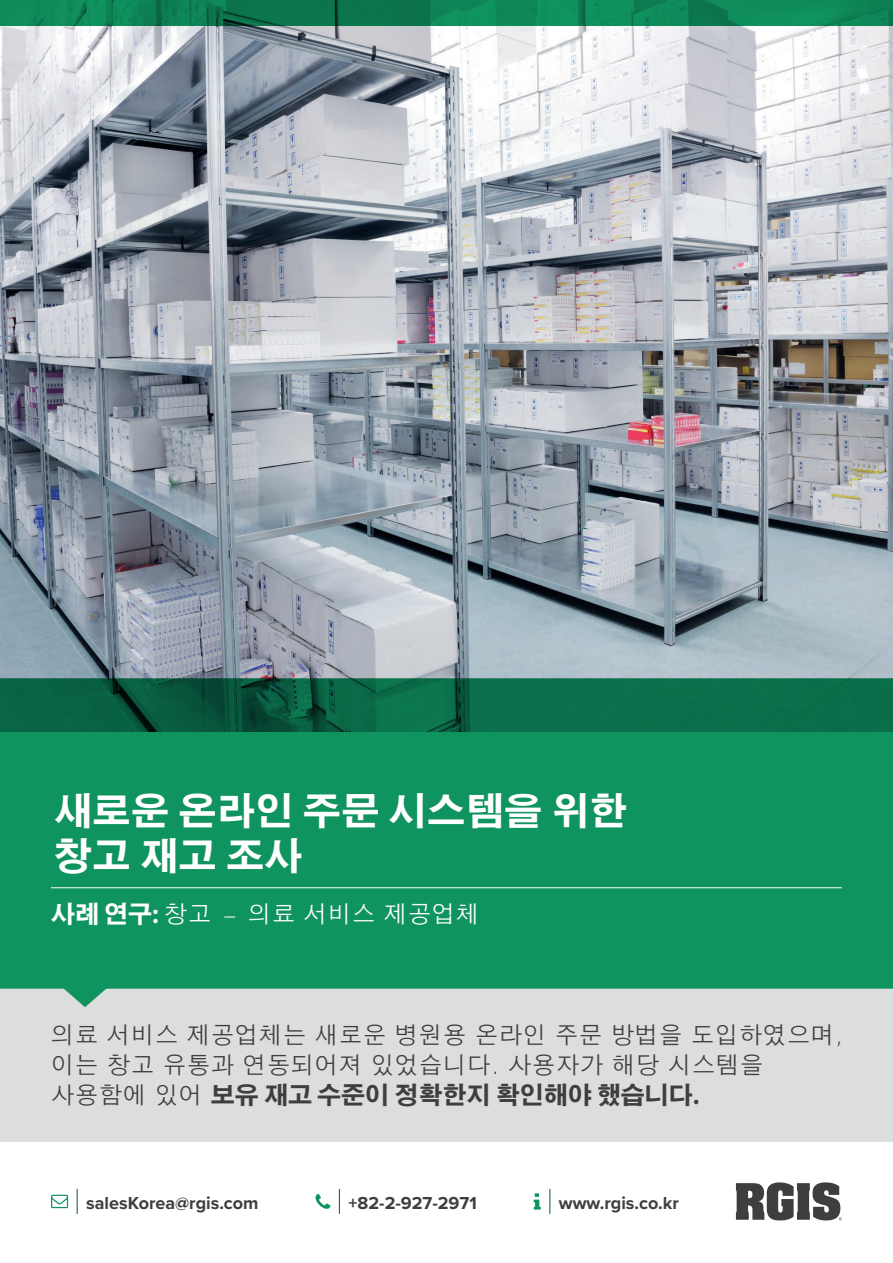
<style>
.page{position:relative;width:893px;height:1263px;background:#fff}
.page>*{position:absolute;margin:0;border:0;box-sizing:border-box;transform-origin:0 0}
.t1{font:700 37.5px/45px "Adobe Gothic Std";letter-spacing:.025em;color:#fff}
.t2{font:300 24px/29.7px "Adobe Gothic Std";color:#3e3e3f}
.t3{font:300 24px "Adobe Gothic Std";color:#fff}
.t4{font:700 18px "Proxima Nova";color:#3e3e3f}
.s1{font-weight:700}
</style>
<div class="page">
<svg style="left:549px;top:1189px;width:1px;height:24px"></svg>
<svg style="left:534px;top:1193px;width:7px;height:16px"></svg>
<svg style="left:77px;top:1189px;width:1px;height:24px"></svg>
<svg style="left:51px;top:1195px;width:17px;height:13px"></svg>
<svg style="left:339px;top:1189px;width:1px;height:24px"></svg>
<svg style="left:315px;top:1194px;width:15px;height:15px"></svg>
<svg style="left:736px;top:1182px;width:106px;height:38px"></svg>
<div style="left:0;top:989px;width:893px;height:153px;background:#dcdddf"></div>
<svg style="left:0;top:731px;width:893px;height:276px;background:#1d9867"></svg>
<hr style="left:51px;top:887px;width:791px;height:1px;background:#fff">
<img style="left:0;top:26px;width:893px;height:705px">
<svg style="left:0;top:0;width:893px;height:26px;background:#0d8254"></svg>
<h1 class="t1" style="left:55px;top:790px;width:574px">새로운 온라인 주문 시스템을 위한 창고 재고 조사</h1>
<p class="t3" style="left:51px;top:897px;width:430px"><span class="s1">사례 연구:</span> 창고 - 의료 서비스 제공업체</p>
<p class="t2" style="left:51px;top:1019px;width:794px">의료 서비스 제공업체는 새로운 병원용 온라인 주문 방법을 도입하였으며, 이는 창고 유통과 연동되어져 있었습니다. 사용자가 해당 시스템을 사용함에 있어 <span class="s1">보유 재고 수준이 정확한지 확인해야 했습니다.</span></p>
<p class="t4" style="left:86px;top:1189px;width:174px">salesKorea@rgis.com</p>
<p class="t4" style="left:348px;top:1189px;width:130px">+82-2-927-2971</p>
<p class="t4" style="left:559px;top:1189px;width:122px">www.rgis.co.kr</p>
</div>
